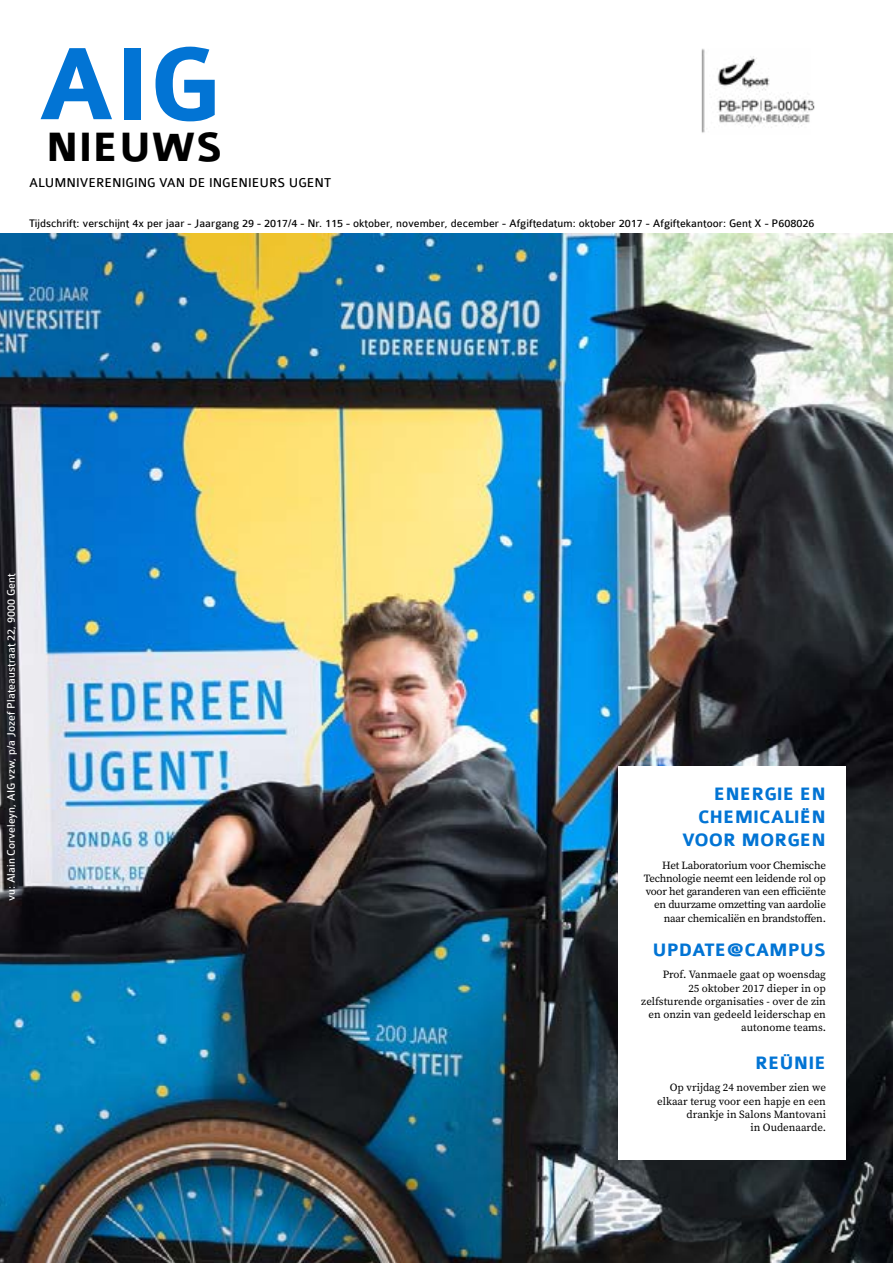
<style>
.page{position:relative;width:893px;height:1263px;background:#fff}
.page>*{position:absolute;margin:0;border:0;box-sizing:border-box;transform-origin:0 0}
.t1{font:700 109.8px "Colaborate";color:#0274d4}
.t2{font:700 43.8px "Colaborate";color:#000}
.t3{font:700 19.2px/23.1px "Colaborate";color:#0274d4;text-align:right}
.t4{font:13.8px "Colaborate";color:#000}
.t5{font:11.7px "Colaborate";color:#000}
.t6{font:11.7px "Colaborate";color:#fff}
.t7{font:10.95px/13.2px "Source Serif Pro";letter-spacing:-.01em;color:#000;text-align:right}
</style>
<div class="page">
<img style="left:0;top:234px;width:893px;height:1029px">
<div style="left:619px;top:766px;width:227px;height:394px;background:#fff"></div>
<img style="left:701px;top:48px;width:114px;height:85px">
<h1 class="t1" style="left:38px;top:27px;width:185px">AIG</h1>
<h2 class="t2" style="left:46px;top:125px;width:178px">NIEUWS</h2>
<p class="t4" style="left:29px;top:176px;width:304px">ALUMNIVERENIGING VAN DE INGENIEURS UGENT</p>
<p class="t5" style="left:29px;top:217px;width:787px">Tijdschrift: verschijnt 4x per jaar - Jaargang 29 - 2017/4 - Nr. 115 - oktober, november, december - Afgiftedatum: oktober 2017 - Afgiftekantoor: Gent X - P608026</p>
<p class="t6" style="left:5px;top:901px;width:329px;rotate:-90deg">vu: Alain Corveleyn, AIG vzw, p/a Jozef Plateaustraat 22, 9000 Gent</p>
<h3 class="t3" style="left:682px;top:783px;width:145px">ENERGIE EN<br>CHEMICALIËN<br>VOOR MORGEN</h3>
<p class="t7" style="left:644px;top:859px;width:184px">Het Laboratorium voor Chemische Technologie neemt een leidende rol op voor het garanderen van een efficiënte en duurzame omzetting van aardolie naar chemicaliën en brandstoffen.</p>
<h3 class="t3" style="left:652px;top:939px;width:175px">UPDATE@CAMPUS</h3>
<p class="t7" style="left:641px;top:968px;width:186px">Prof. Vanmaele gaat op woensdag<br>25 oktober 2017 dieper in op zelfsturende organisaties - over de zin en onzin van gedeeld leiderschap en autonome teams.</p>
<h3 class="t3" style="left:755px;top:1052px;width:72px">REÜNIE</h3>
<p class="t7" style="left:657px;top:1081px;width:170px">Op vrijdag 24 november zien we elkaar terug voor een hapje en een drankje in Salons Mantovani<br>in Oudenaarde.</p>
</div>
